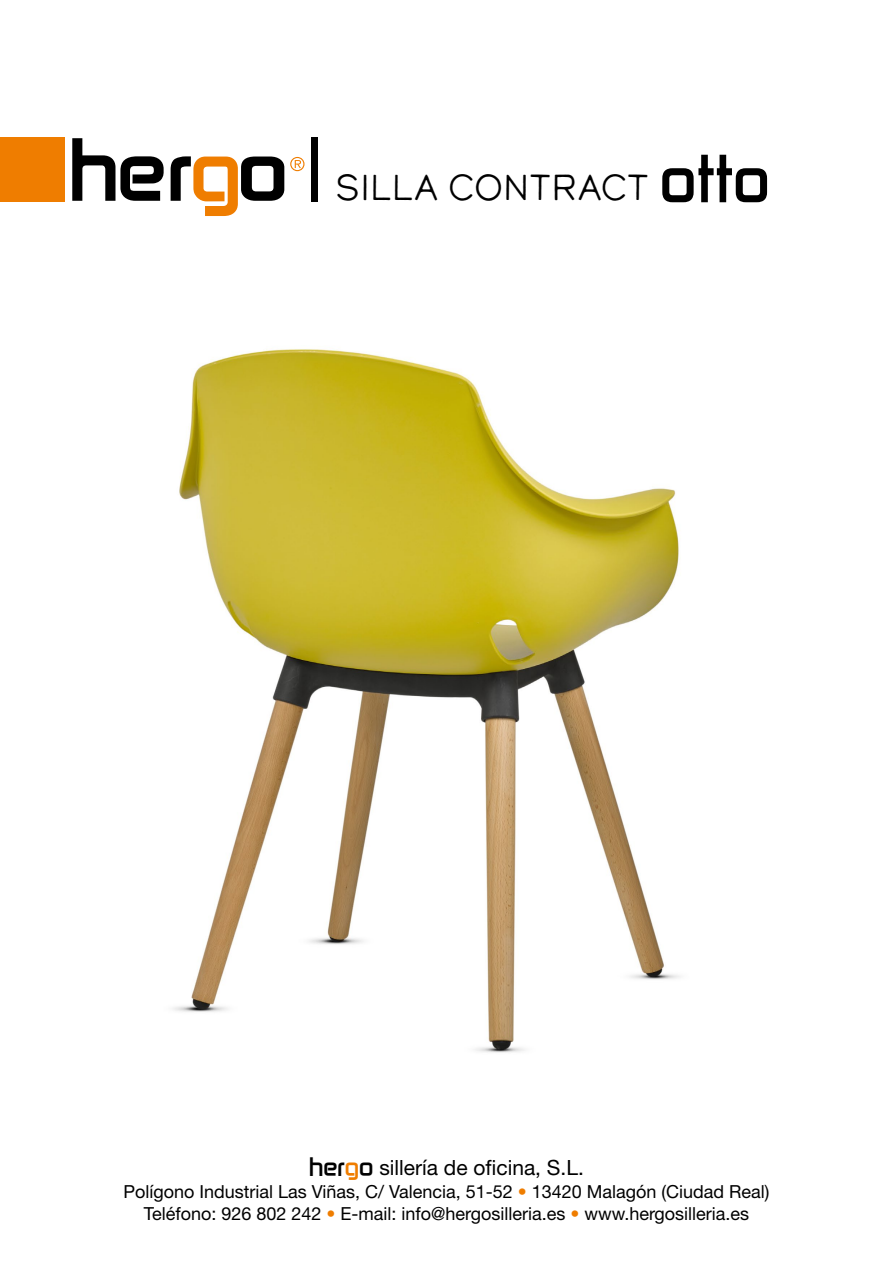
<style>
.page{position:relative;width:893px;height:1263px;background:#fff}
.page>*{position:absolute;margin:0;border:0;box-sizing:border-box;transform-origin:0 0}
.t1{font:36px "Calder LC";letter-spacing:-.01em;color:#000;scale:.94 1}
.t2{font:21px "Helvetica Neue";color:#000}
.t3{font:18px "Helvetica Neue";color:#000}
.s1{font-family:"Zekton";font-weight:700;font-size:54px}
.s2{font-family:"Zekton";font-weight:700}
.s3{font-family:"Zekton";font-weight:700;color:#ef7d00}
.s4{color:#ef7d00}
</style>
<div class="page">
<div style="left:0;top:137px;width:64px;height:65px;background:#ef7d00"></div>
<div style="left:311px;top:137px;width:6px;height:65px;background:#000"></div>
<svg style="left:72px;top:138px;width:92px;height:63px"></svg>
<svg style="left:171px;top:156px;width:113px;height:60px"></svg>
<svg style="left:290px;top:157px;width:14px;height:14px"></svg>
<img style="left:173px;top:349px;width:507px;height:704px">
<p class="t1" style="left:335px;top:164px;width:464px">SILLA CONTRACT <span class="s1">otto</span></p>
<p class="t2" style="left:309px;top:1155px;width:276px"><span class="s2">her</span><span class="s3">g</span><span class="s2">o</span> sillería de oficina, S.L.</p>
<p class="t3" style="left:123px;top:1181px;width:648px">Polígono Industrial Las Viñas, C/ Valencia, 51-52 <span class="s4">•</span> 13420 Malagón (Ciudad Real)</p>
<p class="t3" style="left:144px;top:1203px;width:607px">Teléfono: 926 802 242 <span class="s4">•</span> E-mail: info@hergosilleria.es <span class="s4">•</span> www.hergosilleria.es</p>
</div>
